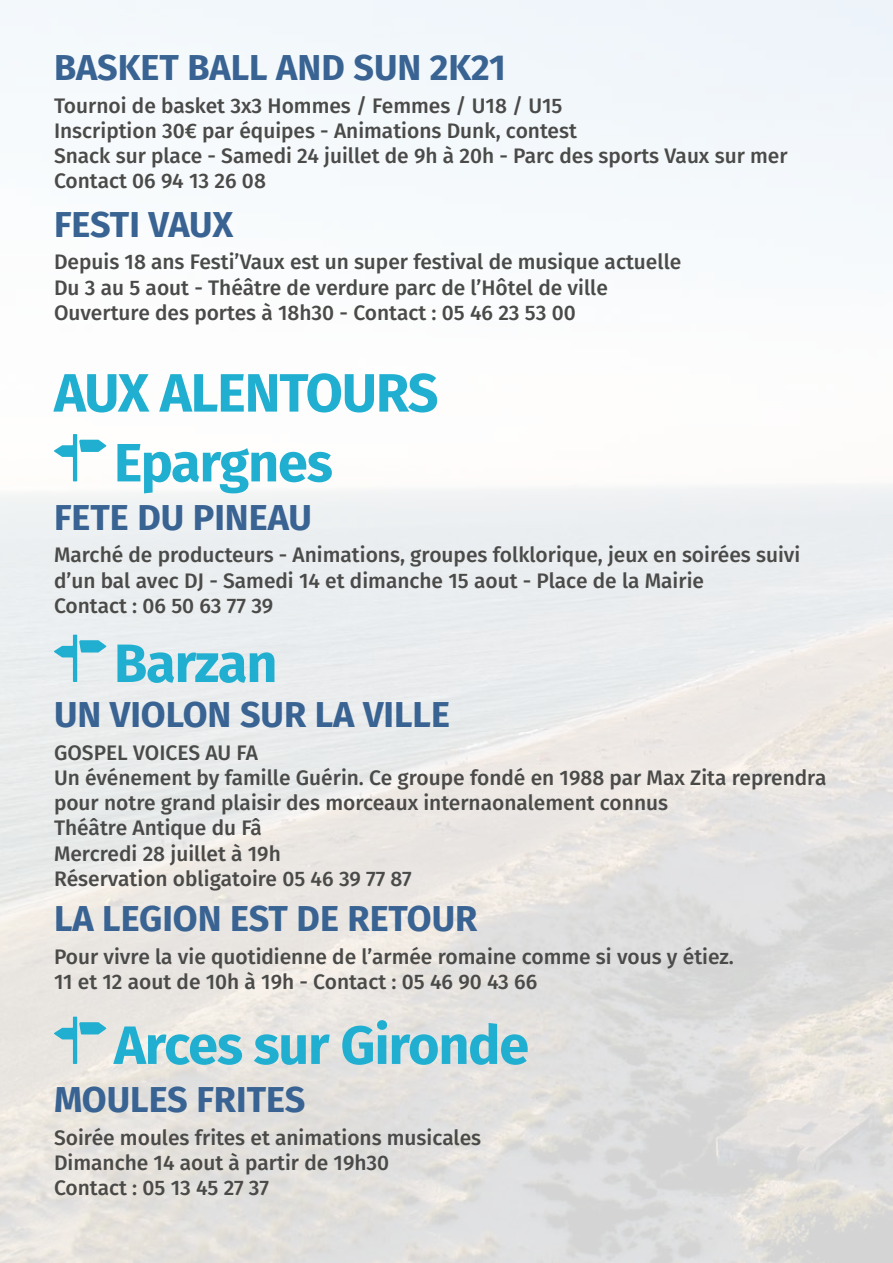
<style>
.page{position:relative;width:893px;height:1263px;background:#fff}
.page>*{position:absolute;margin:0;border:0;box-sizing:border-box;transform-origin:0 0}
.t1{font:700 54px "Fira Sans";letter-spacing:-.02em;color:#20afd0}
.t2{font:700 36px "Fira Sans";color:#396392}
.t3{font:500 21px/25.2px "Fira Sans";color:#4a4a49}
</style>
<div class="page">
<svg style="left:54px;top:434px;width:52px;height:47px"></svg>
<svg style="left:54px;top:635px;width:52px;height:47px;background:#b4dce6"></svg>
<svg style="left:54px;top:1016px;width:52px;height:48px;background:#b4d6dc"></svg>
<h2 class="t2" style="left:54px;top:37px;width:453px">BASKET BALL AND SUN 2K21</h2>
<p class="t3" style="left:54px;top:92px;width:735px">Tournoi de basket 3x3 Hommes / Femmes / U18 / U15<br>Inscription 30€ par équipes - Animations Dunk, contest<br>Snack sur place - Samedi 24 juillet de 9h à 20h - Parc des sports Vaux sur mer Contact 06 94 13 26 08</p>
<h2 class="t2" style="left:54px;top:194px;width:181px">FESTI VAUX</h2>
<p class="t3" style="left:54px;top:248px;width:629px">Depuis 18 ans Festi’Vaux est un super festival de musique actuelle<br>Du 3 au 5 aout - Théâtre de verdure parc de l’Hôtel de ville<br>Ouverture des portes à 18h30 - Contact : 05 46 23 53 00</p>
<h1 class="t1" style="left:54px;top:347px;width:386px">AUX ALENTOURS</h1>
<h1 class="t1" style="left:114px;top:417px;width:220px">Epargnes</h1>
<h2 class="t2" style="left:54px;top:487px;width:260px">FETE DU PINEAU</h2>
<p class="t3" style="left:54px;top:541px;width:748px">Marché de producteurs - Animations, groupes folklorique, jeux en soirées suivi d’un bal avec DJ - Samedi 14 et dimanche 15 aout - Place de la Mairie<br>Contact : 06 50 63 77 39</p>
<h1 class="t1" style="left:114px;top:618px;width:165px">Barzan</h1>
<h2 class="t2" style="left:54px;top:684px;width:397px">UN VIOLON SUR LA VILLE</h2>
<p class="t3" style="left:54px;top:739px;width:774px">GOSPEL VOICES AU FA<br>Un événement by famille Guérin. Ce groupe fondé en 1988 par Max Zita reprendra pour notre grand plaisir des morceaux internaonalement connus<br>Théâtre Antique du Fâ<br>Mercredi 28 juillet à 19h<br>Réservation obligatoire 05 46 39 77 87</p>
<h2 class="t2" style="left:54px;top:888px;width:425px">LA LEGION EST DE RETOUR</h2>
<p class="t3" style="left:54px;top:943px;width:681px">Pour vivre la vie quotidienne de l’armée romaine comme si vous y étiez.<br>11 et 12 aout de 10h à 19h - Contact : 05 46 90 43 66</p>
<h1 class="t1" style="left:114px;top:1000px;width:417px">Arces sur Gironde</h1>
<h2 class="t2" style="left:54px;top:1069px;width:253px">MOULES FRITES</h2>
<p class="t3" style="left:54px;top:1124px;width:429px">Soirée moules frites et animations musicales<br>Dimanche 14 aout à partir de 19h30<br>Contact : 05 13 45 27 37</p>
</div>
